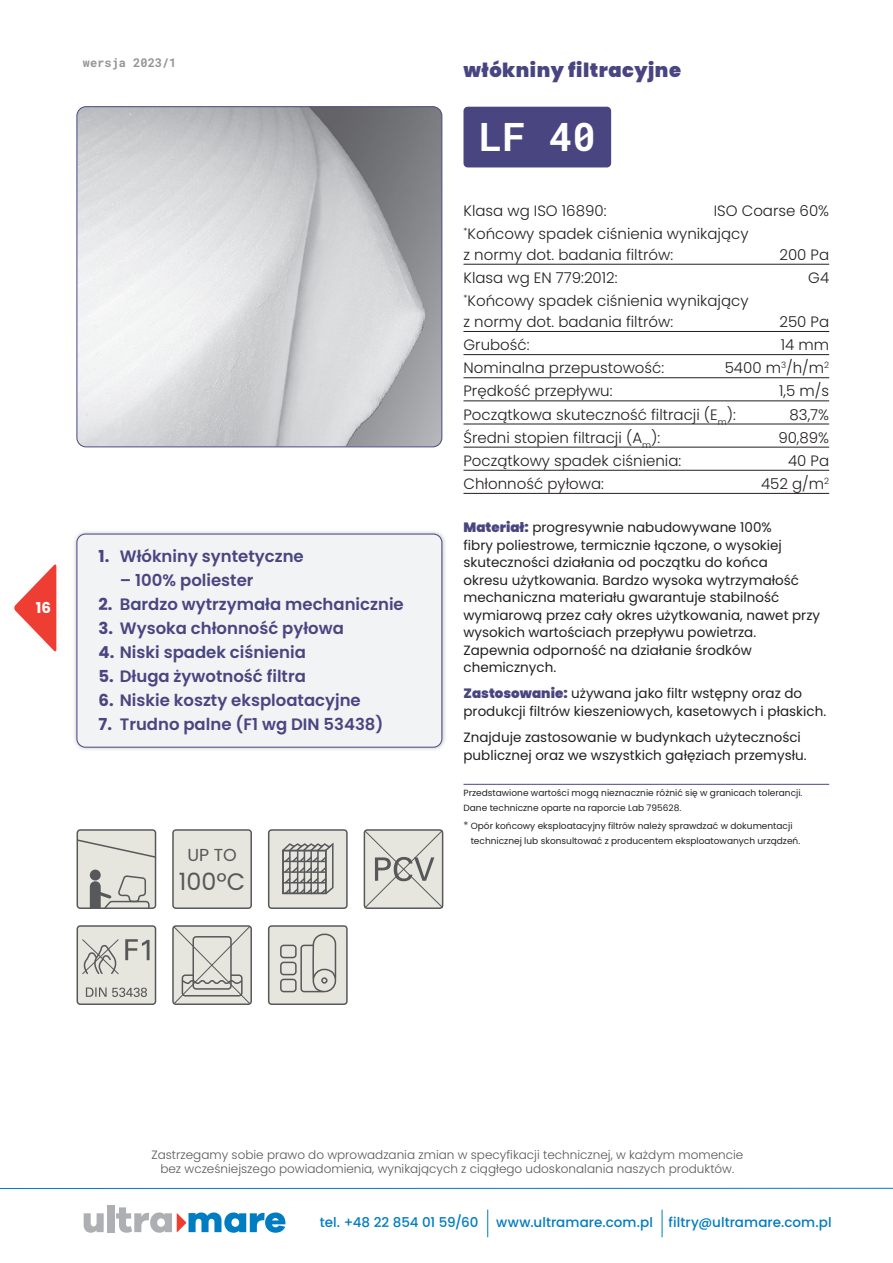
<style>
.page{position:relative;width:893px;height:1263px;background:#fff}
.page>*{position:absolute;margin:0;border:0;box-sizing:border-box;transform-origin:0 0}
.product_name{font:700 39px "Roboto Mono";color:#fff}
.t1{font:23.85px "Poppins";color:#57585a}
.t2{font:900 19.5px "Poppins";letter-spacing:.025em;color:#494581}
.t3{font:17.4px "Poppins";color:#57585a}
.t4{font:600 16.5px "Poppins";color:#494581}
.dane{font:300 15px/21px "Poppins";color:#231f20}
.dane_bez_linii{font:300 15px "Poppins";color:#231f20}
.t5{font:700 15px "Poppins";color:#fff}
.text{font:13.5px/17.5px "Poppins";color:#231f20}
.t6{font:500 13.5px "Poppins";letter-spacing:.005em;color:#007cc2}
.t7{font:300 12px/14.4px "Poppins";color:#57585a;text-align:center}
.t8{font:700 12px "Roboto Mono";color:#939598}
.adnotacja{font:9px/18px "Poppins";color:#231f20}
.s1{font-weight:700}
.s2{font-weight:900;color:#494581}
.s3{font-weight:300;font-size:10.5px}
</style>
<div class="page">
<svg style="left:84px;top:1213px;width:20px;height:20px"></svg>
<div style="left:107px;top:1205px;width:7px;height:27px;background:#aeafb3"></div>
<svg style="left:116px;top:1207px;width:169px;height:26px"></svg>
<svg style="left:14px;top:564px;width:42px;height:88px"></svg>
<hr style="left:0;top:1188px;width:893px;height:1px;background:#007cc2">
<svg style="left:487px;top:1209px;width:1px;height:28px"></svg>
<svg style="left:662px;top:1209px;width:1px;height:28px"></svg>
<img style="left:77px;top:107px;width:365px;height:340px">
<div style="left:77px;top:106px;width:365px;height:341px;border:1px solid #494581;border-radius:9px"></div>
<div style="left:463px;top:107px;width:148px;height:60px;background:#494581;border-radius:4px"></div>
<div style="left:72px;top:529px;width:375px;height:223px;background:#231f20;opacity:.3"></div>
<div style="left:77px;top:534px;width:365px;height:213px;background:#f2f3f4;border-radius:9px"></div>
<div style="left:77px;top:534px;width:365px;height:213px;border:1px solid #494581;border-radius:9px"></div>
<hr style="left:463px;top:264px;width:366px;height:1px;background:#231f20">
<hr style="left:463px;top:331px;width:366px;height:1px;background:#231f20">
<hr style="left:463px;top:354px;width:366px;height:1px;background:#231f20">
<hr style="left:463px;top:377px;width:366px;height:1px;background:#231f20">
<hr style="left:463px;top:401px;width:366px;height:1px;background:#231f20">
<hr style="left:463px;top:424px;width:366px;height:1px;background:#231f20">
<hr style="left:463px;top:447px;width:366px;height:1px;background:#231f20">
<hr style="left:463px;top:470px;width:366px;height:1px;background:#231f20">
<hr style="left:463px;top:493px;width:366px;height:1px;background:#231f20">
<hr style="left:463px;top:784px;width:366px;height:1px;background:#494581">
<div style="left:77px;top:830px;width:79px;height:78px;background:#e7e6de;border-radius:3px"></div>
<div style="left:77px;top:829px;width:79px;height:80px;border:2px solid #57585a;border-radius:3px"></div>
<svg style="left:77px;top:838px;width:79px;height:21px"></svg>
<div style="left:90px;top:869px;width:11px;height:11px;background:#57585a;border-radius:50%"></div>
<svg style="left:90px;top:874px;width:60px;height:35px"></svg>
<div style="left:173px;top:830px;width:78px;height:78px;background:#e7e6de;border-radius:3px"></div>
<div style="left:172px;top:829px;width:80px;height:80px;border:2px solid #57585a;border-radius:3px"></div>
<div style="left:269px;top:830px;width:78px;height:78px;background:#e7e6de;border-radius:3px"></div>
<div style="left:268px;top:829px;width:80px;height:80px;border:2px solid #57585a;border-radius:3px"></div>
<svg style="left:282px;top:842px;width:52px;height:53px"></svg>
<svg style="left:364px;top:829px;width:79px;height:80px;background:#cecec7"></svg>
<div style="left:77px;top:926px;width:79px;height:78px;background:#e7e6de;border-radius:3px"></div>
<div style="left:77px;top:925px;width:79px;height:80px;border:2px solid #57585a;border-radius:3px"></div>
<svg style="left:86px;top:987px;width:61px;height:10px"></svg>
<svg style="left:82px;top:939px;width:68px;height:36px"></svg>
<div style="left:172px;top:925px;width:80px;height:80px;border:2px solid #57585a;border-radius:3px"></div>
<svg style="left:173px;top:925px;width:78px;height:80px;background:#cecdc7"></svg>
<div style="left:269px;top:926px;width:78px;height:78px;background:#e7e6de;border-radius:3px"></div>
<div style="left:268px;top:925px;width:80px;height:80px;border:2px solid #57585a;border-radius:3px"></div>
<div style="left:280px;top:979px;width:17px;height:13px;border:2px solid #57585a;border-radius:3px"></div>
<div style="left:300px;top:945px;width:26px;height:47px;border:2px solid #57585a;border-radius:3px"></div>
<svg style="left:308px;top:933px;width:29px;height:60px"></svg>
<div style="left:280px;top:945px;width:17px;height:13px;border:2px solid #57585a;border-radius:3px"></div>
<div style="left:280px;top:962px;width:17px;height:13px;border:2px solid #57585a;border-radius:3px"></div>
<div style="left:321px;top:977px;width:7px;height:7px;border:2px solid #57585a;border-radius:50%"></div>
<p class="t5" style="left:36px;top:599px;width:17px">16</p>
<p class="t8" style="left:83px;top:54px;width:95px">wersja 2023/1</p>
<h3 class="t2" style="left:463px;top:59px;width:219px">włókniny filtracyjne</h3>
<p class="product_name" style="left:479px;top:109px;width:118px">LF 40</p>
<p class="dane_bez_linii" style="left:463px;top:202px;width:144px">Klasa wg ISO 16890:</p>
<p class="dane_bez_linii" style="left:714px;top:202px;width:117px">ISO Coarse 60%</p>
<p class="dane" style="left:463px;top:223px;width:287px"><sup>*</sup>Końcowy spadek ciśnienia wynikający z normy dot. badania filtrów:</p>
<p class="dane" style="left:779px;top:244px;width:51px">200 Pa</p>
<p class="t4" style="left:99px;top:546px;width:207px"><span class="s1">1.</span> Włókniny syntetyczne</p>
<p class="t4" style="left:120px;top:570px;width:135px">– 100% poliester</p>
<p class="t4" style="left:99px;top:594px;width:307px"><span class="s1">2.</span> Bardzo wytrzymała mechanicznie</p>
<p class="t4" style="left:99px;top:618px;width:247px"><span class="s1">3.</span> Wysoka chłonność pyłowa</p>
<p class="t4" style="left:99px;top:642px;width:209px"><span class="s1">4.</span> Niski spadek ciśnienia</p>
<p class="t4" style="left:99px;top:666px;width:209px"><span class="s1">5.</span> Długa żywotność filtra</p>
<p class="t4" style="left:99px;top:690px;width:264px"><span class="s1">6.</span> Niskie koszty eksploatacyjne</p>
<p class="t4" style="left:99px;top:714px;width:286px"><span class="s1">7.</span> Trudno palne (F1 wg DIN 53438)</p>
<p class="t3" style="left:187px;top:844px;width:51px">UP TO</p>
<p class="t1" style="left:179px;top:868px;width:68px">100ºC</p>
<p class="dane_bez_linii" style="left:463px;top:269px;width:156px">Klasa wg EN 779:2012:</p>
<p class="dane_bez_linii" style="left:808px;top:269px;width:22px">G4</p>
<p class="dane" style="left:463px;top:290px;width:287px"><sup>*</sup>Końcowy spadek ciśnienia wynikający z normy dot. badania filtrów:</p>
<p class="dane" style="left:779px;top:311px;width:51px">250 Pa</p>
<p class="dane" style="left:463px;top:334px;width:68px">Grubość:</p>
<p class="dane" style="left:781px;top:334px;width:50px">14 mm</p>
<p class="dane" style="left:463px;top:358px;width:202px">Nominalna przepustowość:</p>
<p class="dane" style="left:725px;top:358px;width:106px">5400 m<sup>3</sup>/h/m<sup>2</sup></p>
<p class="dane" style="left:463px;top:381px;width:151px">Prędkość przepływu:</p>
<p class="dane" style="left:779px;top:381px;width:51px">1,5 m/s</p>
<p class="dane" style="left:463px;top:404px;width:274px">Początkowa skuteczność filtracji (E<sub>m</sub>):</p>
<p class="dane" style="left:790px;top:404px;width:41px">83,7%</p>
<p class="dane" style="left:463px;top:427px;width:198px">Średni stopien filtracji (A<sub>m</sub>):</p>
<p class="dane" style="left:778px;top:427px;width:52px">90,89%</p>
<p class="dane" style="left:463px;top:450px;width:219px">Początkowy spadek ciśnienia:</p>
<p class="dane" style="left:788px;top:450px;width:43px">40 Pa</p>
<p class="dane" style="left:463px;top:473px;width:142px">Chłonność pyłowa:</p>
<p class="dane" style="left:761px;top:473px;width:70px">452 g/m<sup>2</sup></p>
<p class="text" style="left:463px;top:518px;width:358px"><span class="s2">Materiał:</span> progresywnie nabudowywane 100%<br>fibry poliestrowe, termicznie łączone, o wysokiej skuteczności działania od początku do końca<br>okresu użytkowania. Bardzo wysoka wytrzymałość mechaniczna materiału gwarantuje stabilność wymiarową przez cały okres użytkowania, nawet przy wysokich wartościach przepływu powietrza.<br>Zapewnia odporność na działanie środków chemicznych.</p>
<p class="text" style="left:463px;top:685px;width:364px"><span class="s2">Zastosowanie:</span> używana jako filtr wstępny oraz do produkcji filtrów kieszeniowych, kasetowych i płaskich.</p>
<p class="text" style="left:463px;top:729px;width:345px">Znajduje zastosowanie w budynkach użyteczności publicznej oraz we wszystkich gałęziach przemysłu.</p>
<p class="adnotacja" style="left:463px;top:784px;width:340px">Przedstawione wartości mogą nieznacznie różnić się w granicach tolerancji.</p>
<p class="adnotacja" style="left:463px;top:799px;width:331px">Dane techniczne oparte na raporcie Lab 795628.<br><span class="s3">*</span> Opór końcowy eksploatacyjny filtrów należy sprawdzać w dokumentacji</p>
<p class="adnotacja" style="left:471px;top:832px;width:331px">technicznej lub skonsultować z producentem eksploatowanych urządzeń.</p>
<p class="t7" style="left:151px;top:1148px;width:593px">Zastrzegamy sobie prawo do wprowadzania zmian w specyfikacji technicznej, w każdym momencie bez wcześniejszego powiadomienia, wynikających z ciągłego udoskonalania naszych produktów.</p>
<p class="t6" style="left:320px;top:1215px;width:160px">tel. +48 22 854 01 59/60</p>
<p class="t6" style="left:496px;top:1215px;width:337px">www.ultramare.com.pl filtry@ultramare.com.pl</p>
</div>
